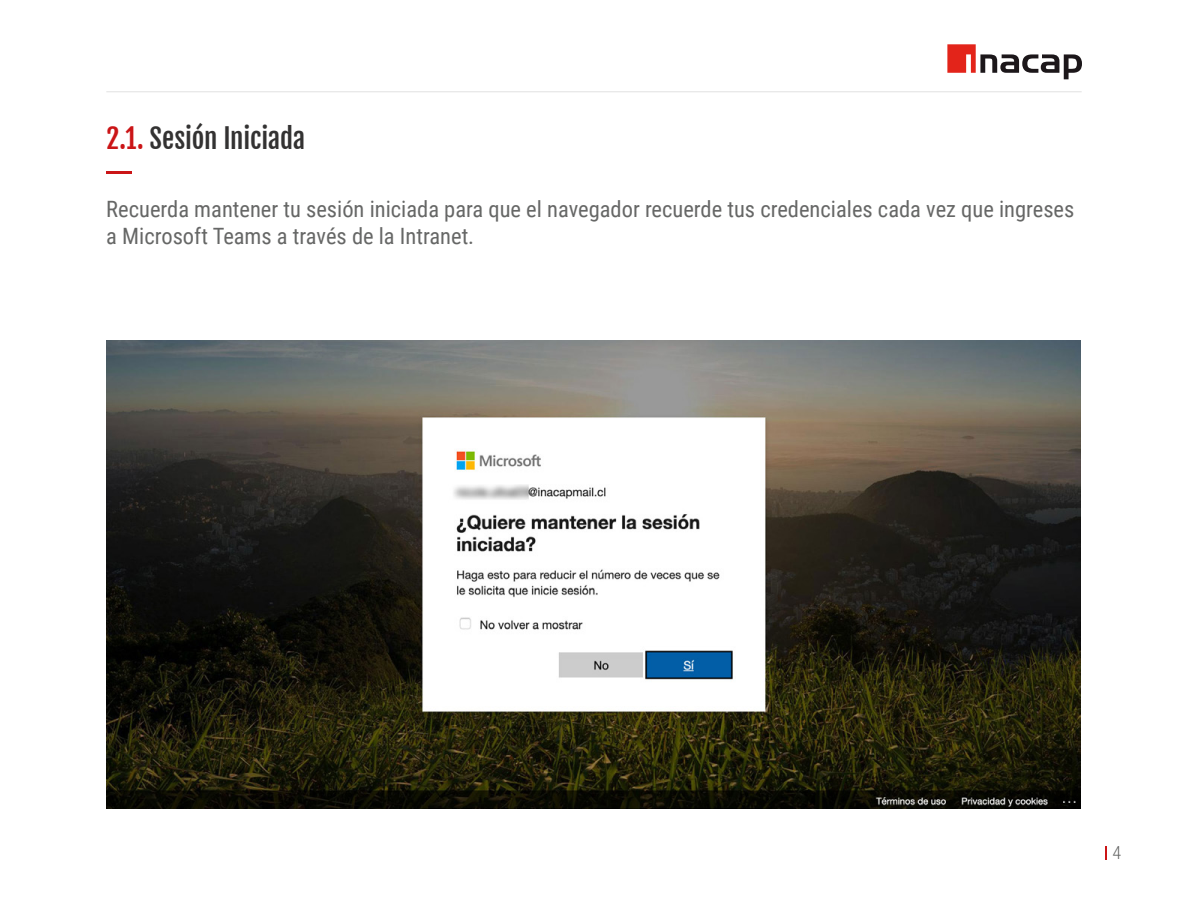
<style>
.page{position:relative;width:1188px;height:918px;background:#fff}
.page>*{position:absolute;margin:0;border:0;box-sizing:border-box;transform-origin:0 0}
.t1{font:27px "Fjalla One";letter-spacing:-.005em;color:#333232}
.t2{font:22.5px/27px "Roboto Condensed";color:#666766}
.t3{font:300 18px "Roboto Condensed";color:#666766}
.s1{color:#cb1517}
</style>
<div class="page">
<svg style="left:947px;top:44px;width:135px;height:35px"></svg>
<hr style="left:106px;top:91px;width:976px;height:1px;background:#9a999a">
<svg style="left:1106px;top:847px;width:1px;height:13px"></svg>
<img style="left:106px;top:340px;width:975px;height:468px">
<hr style="left:107px;top:171px;width:25px;height:3px;background:#cb1517">
<p class="t1" style="left:106px;top:122px;width:201px"><span class="s1">2.1.</span> Sesión Iniciada</p>
<p class="t2" style="left:106px;top:194px;width:970px">Recuerda mantener tu sesión iniciada para que el navegador recuerde tus credenciales cada vez que ingreses a Microsoft Teams a través de la Intranet.</p>
<p class="t3" style="left:1113px;top:840px;width:10px">4</p>
</div>
